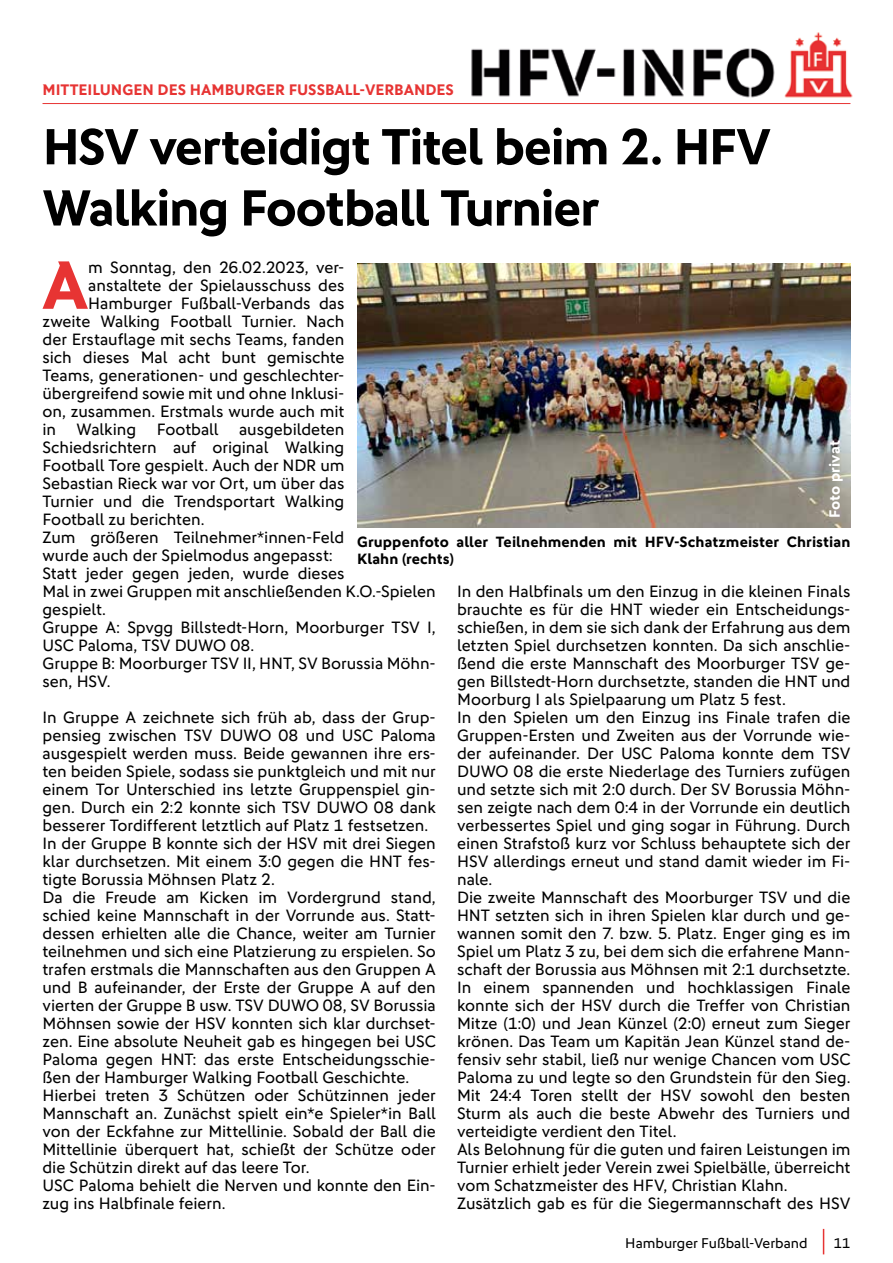
<style>
.page{position:relative;width:893px;height:1263px;background:#fff}
.page>*{position:absolute;margin:0;border:0;box-sizing:border-box;transform-origin:0 0}
.t1{font:700 68.7px "DFB Sans";color:#e73433}
.t2{font:700 51px/61.2px "DFB Sans";letter-spacing:-.03em;color:#000}
.t3{font:16.5px/18px "DFB Sans";color:#000}
.t4{font:700 15.3px "DFB Sans";color:#e73433}
.t5{font:700 15px/17px "DFB Sans";letter-spacing:.005em;color:#000}
.t6{font:700 15px "DFB Sans";letter-spacing:.005em;color:#fff}
.t7{font:14.25px "DFB Sans";color:#000}
</style>
<div class="page">
<svg style="left:823px;top:1229px;width:1px;height:25px"></svg>
<hr style="left:43px;top:103px;width:807px;height:1px;background:#e73433">
<img style="left:471px;top:32px;width:382px;height:66px">
<img style="left:357px;top:264px;width:493px;height:264px">
<p class="t4" style="left:43px;top:80px;width:413px">MITTEILUNGEN DES HAMBURGER FUSSBALL-VERBANDES</p>
<h2 class="t2" style="left:43px;top:115px;width:730px">HSV verteidigt Titel beim 2. HFV<br>Walking Football Turnier</h2>
<h1 class="t1" style="left:42px;top:244px;width:48px">A</h1>
<p class="t3" style="left:88px;top:258px;width:258px">m Sonntag, den 26.02.2023, ver-</p>
<p class="t3" style="left:88px;top:276px;width:258px">anstaltete der Spielausschuss des</p>
<p class="t3" style="left:88px;top:294px;width:258px">Hamburger Fußball-Verbands das</p>
<p class="t3" style="left:43px;top:312px;width:303px">zweite Walking Football Turnier. Nach</p>
<p class="t3" style="left:43px;top:330px;width:303px">der Erstauflage mit sechs Teams, fanden</p>
<p class="t3" style="left:43px;top:348px;width:303px">sich dieses Mal acht bunt gemischte</p>
<p class="t3" style="left:43px;top:366px;width:303px">Teams, generationen- und geschlechter-</p>
<p class="t3" style="left:43px;top:384px;width:303px">übergreifend sowie mit und ohne Inklusi-</p>
<p class="t3" style="left:43px;top:402px;width:303px">on, zusammen. Erstmals wurde auch mit</p>
<p class="t3" style="left:43px;top:420px;width:303px">in Walking Football ausgebildeten</p>
<p class="t3" style="left:43px;top:438px;width:303px">Schiedsrichtern auf original Walking</p>
<p class="t3" style="left:43px;top:456px;width:303px">Football Tore gespielt. Auch der NDR um</p>
<p class="t3" style="left:43px;top:474px;width:303px">Sebastian Rieck war vor Ort, um über das</p>
<p class="t3" style="left:43px;top:492px;width:303px">Turnier und die Trendsportart Walking</p>
<p class="t3" style="left:43px;top:510px;width:163px">Football zu berichten.</p>
<p class="t3" style="left:43px;top:528px;width:303px">Zum größeren Teilnehmer*innen-Feld</p>
<p class="t3" style="left:43px;top:546px;width:292px">wurde auch der Spielmodus angepasst:</p>
<p class="t3" style="left:43px;top:564px;width:303px">Statt jeder gegen jeden, wurde dieses</p>
<p class="t3" style="left:43px;top:582px;width:395px">Mal in zwei Gruppen mit anschließenden K.O.-Spielen</p>
<p class="t3" style="left:43px;top:600px;width:65px">gespielt.</p>
<p class="t3" style="left:43px;top:618px;width:395px">Gruppe A: Spvgg Billstedt-Horn, Moorburger TSV I,</p>
<p class="t3" style="left:43px;top:636px;width:213px">USC Paloma, TSV DUWO 08.</p>
<p class="t3" style="left:43px;top:654px;width:395px">Gruppe B: Moorburger TSV II, HNT, SV Borussia Möhn-</p>
<p class="t3" style="left:43px;top:672px;width:70px">sen, HSV.</p>
<p class="t3" style="left:43px;top:708px;width:395px">In Gruppe A zeichnete sich früh ab, dass der Grup&shy;pensieg zwischen TSV DUWO 08 und USC Paloma ausgespielt werden muss. Beide gewannen ihre ers&shy;ten beiden Spiele, sodass sie punktgleich und mit nur einem Tor Unterschied ins letzte Gruppenspiel gin&shy;gen. Durch ein 2:2 konnte sich TSV DUWO 08 dank besserer Tordifferent letztlich auf Platz 1 festsetzen.<br>In der Gruppe B konnte sich der HSV mit drei Siegen klar durchsetzen. Mit einem 3:0 gegen die HNT fes&shy;tigte Borussia Möhnsen Platz 2.<br>Da die Freude am Kicken im Vordergrund stand, schied keine Mannschaft in der Vorrunde aus. Statt&shy;dessen erhielten alle die Chance, weiter am Turnier teilnehmen und sich eine Platzierung zu erspielen. So trafen erstmals die Mannschaften aus den Gruppen A und B aufeinander, der Erste der Gruppe A auf den vierten der Gruppe B usw. TSV DUWO 08, SV Borussia Möhnsen sowie der HSV konnten sich klar durchset&shy;zen. Eine absolute Neuheit gab es hingegen bei USC Paloma gegen HNT: das erste Entscheidungsschie&shy;ßen der Hamburger Walking Football Geschichte.<br>Hierbei treten 3 Schützen oder Schützinnen jeder Mannschaft an. Zunächst spielt ein*e Spieler*in Ball von der Eckfahne zur Mittellinie. Sobald der Ball die Mittellinie überquert hat, schießt der Schütze oder die Schützin direkt auf das leere Tor.<br>USC Paloma behielt die Nerven und konnte den Ein&shy;zug ins Halbfinale feiern.</p>
<p class="t6" style="left:826px;top:518px;width:79px;rotate:-90deg">Foto privat</p>
<p class="t5" style="left:357px;top:533px;width:495px">Gruppenfoto aller Teilnehmenden mit HFV-Schatzmeister Christian<br>Klahn (rechts)</p>
<p class="t3" style="left:457px;top:582px;width:395px">In den Halbfinals um den Einzug in die kleinen Finals brauchte es für die HNT wieder ein Entscheidungs&shy;schießen, in dem sie sich dank der Erfahrung aus dem letzten Spiel durchsetzen konnten. Da sich anschlie&shy;ßend die erste Mannschaft des Moorburger TSV ge&shy;gen Billstedt-Horn durchsetzte, standen die HNT und Moorburg I als Spielpaarung um Platz 5 fest.<br>In den Spielen um den Einzug ins Finale trafen die Gruppen-Ersten und Zweiten aus der Vorrunde wie&shy;der aufeinander. Der USC Paloma konnte dem TSV DUWO 08 die erste Niederlage des Turniers zufügen und setzte sich mit 2:0 durch. Der SV Borussia Möhn&shy;sen zeigte nach dem 0:4 in der Vorrunde ein deutlich verbessertes Spiel und ging sogar in Führung. Durch einen Strafstoß kurz vor Schluss behauptete sich der HSV allerdings erneut und stand damit wieder im Fi&shy;nale.<br>Die zweite Mannschaft des Moorburger TSV und die HNT setzten sich in ihren Spielen klar durch und ge&shy;wannen somit den 7. bzw. 5. Platz. Enger ging es im Spiel um Platz 3 zu, bei dem sich die erfahrene Mann&shy;schaft der Borussia aus Möhnsen mit 2:1 durchsetzte.<br>In einem spannenden und hochklassigen Finale konnte sich der HSV durch die Treffer von Christian Mitze (1:0) und Jean Künzel (2:0) erneut zum Sieger krönen. Das Team um Kapitän Jean Künzel stand de&shy;fensiv sehr stabil, ließ nur wenige Chancen vom USC Paloma zu und legte so den Grundstein für den Sieg.<br>Mit 24:4 Toren stellt der HSV sowohl den besten Sturm als auch die beste Abwehr des Turniers und verteidigte verdient den Titel.<br>Als Belohnung für die guten und fairen Leistungen im Turnier erhielt jeder Verein zwei Spielbälle, überreicht vom Schatzmeister des HFV, Christian Klahn.<br>Zusätzlich gab es für die Siegermannschaft des HSV</p>
<p class="t7" style="left:625px;top:1235px;width:184px">Hamburger Fußball-Verband</p>
<p class="t7" style="left:833px;top:1235px;width:19px">11</p>
</div>
